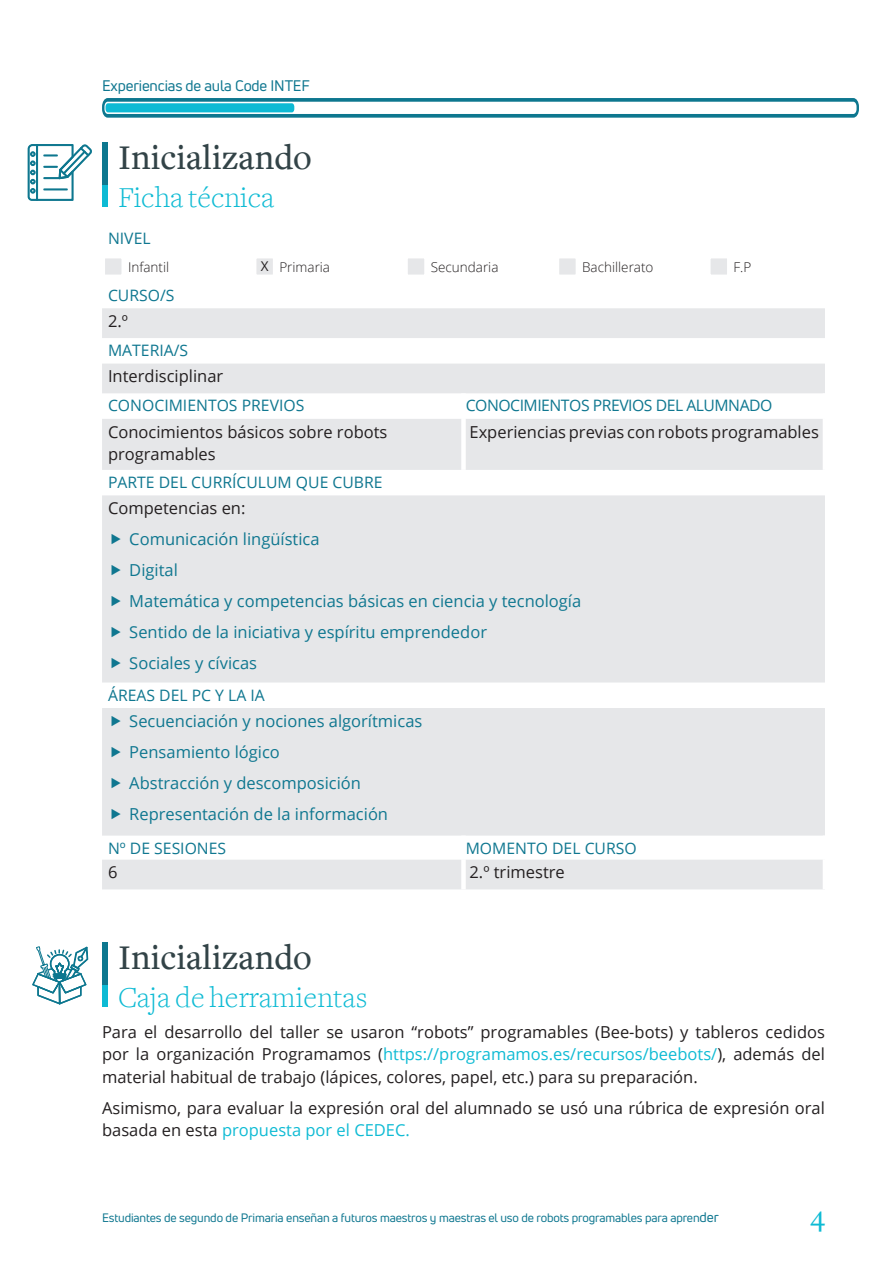
<style>
.page{position:relative;width:893px;height:1263px;background:#fff}
.page>*{position:absolute;margin:0;border:0;box-sizing:border-box;transform-origin:0 0}
.freight{font:500 36px "Freight Text";color:#324347}
.freight-2{font:300 30px "Freight Text";color:#0fbbd4}
.freight-3{font:500 30px "Freight Text";color:#0fbbd4}
.base{font:16.5px/22.5px "Open Sans";color:#231f20}
.t1{font:16.5px "Open Sans";color:#0f7790}
.base-2{font:15.75px "Open Sans";color:#0f7790}
.base-3{font:15.75px "Open Sans";letter-spacing:-.03em;color:#0f7790}
.t2{font:15px "Uni Neue";letter-spacing:-.01em;color:#0f7790}
.base-4{font:300 13.5px "Open Sans";color:#231f20}
.t3{font:13.5px "Open Sans";color:#231f20}
.t4{font:12px "Uni Neue";letter-spacing:-.01em;color:#0f7790}
.s1{color:#0fbbd4}
.s2{font-size:13.5px}
</style>
<div class="page">
<svg style="left:27px;top:144px;width:65px;height:57px"></svg>
<div style="left:102px;top:185px;width:6px;height:21px;background:#0dbad4"></div>
<div style="left:102px;top:142px;width:6px;height:43px;background:#0d778f"></div>
<svg style="left:102px;top:308px;width:723px;height:581px;fill:#e6e7e9"></svg>
<div style="left:461px;top:393px;width:5px;height:26px;background:#fff"></div>
<hr style="left:823px;top:393px;width:4px;height:26px;background:#fff">
<div style="left:461px;top:419px;width:5px;height:51px;background:#fff"></div>
<hr style="left:823px;top:419px;width:4px;height:51px;background:#fff">
<div style="left:461px;top:836px;width:5px;height:24px;background:#fff"></div>
<hr style="left:823px;top:836px;width:4px;height:24px;background:#fff">
<div style="left:461px;top:860px;width:5px;height:29px;background:#fff"></div>
<hr style="left:823px;top:860px;width:4px;height:29px;background:#fff">
<div style="left:102px;top:255px;width:22px;height:23px;background:#e6e7e9;border:3px solid #fff"></div>
<div style="left:255px;top:257px;width:19px;height:19px;background:#e6e7e9"></div>
<div style="left:253px;top:255px;width:23px;height:23px;border:3px solid #fff"></div>
<div style="left:405px;top:255px;width:22px;height:23px;background:#e6e7e9;border:3px solid #fff"></div>
<div style="left:556px;top:255px;width:23px;height:23px;background:#e6e7e9;border:3px solid #fff"></div>
<div style="left:708px;top:255px;width:22px;height:23px;background:#e6e7e9;border:3px solid #fff"></div>
<svg style="left:102px;top:98px;width:757px;height:20px"></svg>
<svg style="left:32px;top:946px;width:56px;height:59px"></svg>
<div style="left:102px;top:985px;width:6px;height:21px;background:#0dbad4"></div>
<div style="left:102px;top:942px;width:6px;height:43px;background:#0d778f"></div>
<svg style="left:112px;top:534px;width:9px;height:10px"></svg>
<svg style="left:112px;top:565px;width:9px;height:10px"></svg>
<svg style="left:112px;top:596px;width:9px;height:10px"></svg>
<svg style="left:112px;top:627px;width:9px;height:10px"></svg>
<svg style="left:112px;top:658px;width:9px;height:10px"></svg>
<svg style="left:112px;top:715px;width:9px;height:11px"></svg>
<svg style="left:112px;top:746px;width:9px;height:11px"></svg>
<svg style="left:112px;top:777px;width:9px;height:11px"></svg>
<svg style="left:112px;top:808px;width:9px;height:11px"></svg>
<p class="t2" style="left:102px;top:76px;width:209px">Experiencias de aula Code INTEF</p>
<p class="freight" style="left:118px;top:138px;width:195px">Inicializando</p>
<p class="freight-2" style="left:118px;top:180px;width:158px">Ficha técnica</p>
<p class="base-2" style="left:108px;top:228px;width:44px">NIVEL</p>
<p class="base-4" style="left:128px;top:258px;width:43px">Infantil</p>
<p class="t3" style="left:261px;top:257px;width:9px">X</p>
<p class="base-4" style="left:279px;top:258px;width:52px">Primaria</p>
<p class="base-4" style="left:431px;top:258px;width:69px">Secundaria</p>
<p class="base-4" style="left:582px;top:258px;width:73px">Bachillerato</p>
<p class="base-4" style="left:733px;top:258px;width:19px">F.P</p>
<p class="base-2" style="left:108px;top:284px;width:68px">CURSO/S</p>
<p class="base" style="left:108px;top:309px;width:22px">2.º</p>
<p class="base-2" style="left:108px;top:340px;width:82px">MATERIA/S</p>
<p class="base" style="left:108px;top:365px;width:117px">Interdisciplinar</p>
<p class="base-2" style="left:108px;top:395px;width:198px">CONOCIMIENTOS PREVIOS</p>
<p class="base-3" style="left:466px;top:395px;width:308px">CONOCIMIENTOS PREVIOS DEL ALUMNADO</p>
<p class="base" style="left:108px;top:420px;width:281px">Conocimientos básicos sobre robots programables</p>
<p class="base" style="left:469px;top:420px;width:351px">Experiencias previas con robots programables</p>
<p class="base-2" style="left:108px;top:471px;width:276px">PARTE DEL CURRÍCULUM QUE CUBRE</p>
<p class="base" style="left:108px;top:496px;width:139px">Competencias en:</p>
<p class="t1" style="left:129px;top:528px;width:192px">Comunicación lingüística</p>
<p class="t1" style="left:129px;top:559px;width:50px">Digital</p>
<p class="t1" style="left:129px;top:590px;width:453px">Matemática y competencias básicas en ciencia y tecnología</p>
<p class="t1" style="left:129px;top:621px;width:359px">Sentido de la iniciativa y espíritu emprendedor</p>
<p class="t1" style="left:129px;top:652px;width:129px">Sociales y cívicas</p>
<p class="base-2" style="left:108px;top:684px;width:158px">ÁREAS DEL PC Y LA IA</p>
<p class="t1" style="left:129px;top:709px;width:295px">Secuenciación y nociones algorítmicas</p>
<p class="t1" style="left:129px;top:740px;width:152px">Pensamiento lógico</p>
<p class="t1" style="left:129px;top:771px;width:233px">Abstracción y descomposición</p>
<p class="t1" style="left:129px;top:802px;width:260px">Representación de la información</p>
<p class="base-2" style="left:108px;top:837px;width:120px">Nº DE SESIONES</p>
<p class="base-2" style="left:466px;top:837px;width:172px">MOMENTO DEL CURSO</p>
<p class="base" style="left:108px;top:861px;width:11px">6</p>
<p class="base" style="left:469px;top:861px;width:97px">2.º trimestre</p>
<p class="freight" style="left:118px;top:938px;width:195px">Inicializando</p>
<p class="freight-2" style="left:118px;top:980px;width:251px">Caja de herramientas</p>
<p class="base" style="left:102px;top:1020px;width:724px;text-align:justify">Para el desarrollo del taller se usaron “robots” programables (Bee-bots) y tableros cedidos por la organización Programamos (<span class="s1">https://programamos.es/recursos/beebots/</span>), además del material habitual de trabajo (lápices, colores, papel, etc.) para su preparación.</p>
<p class="base" style="left:102px;top:1096px;width:724px">Asimismo, para evaluar la expresión oral del alumnado se usó una rúbrica de expresión oral basada en esta <span class="s1">propuesta por el CEDEC.</span></p>
<p class="t4" style="left:102px;top:1210px;width:618px">Estudiantes de segundo de Primaria enseñan a futuros maestros y maestras el uso de robots programables para apren<span class="s2">der</span></p>
<p class="freight-3" style="left:811px;top:1200px;width:16px">4</p>
</div>
